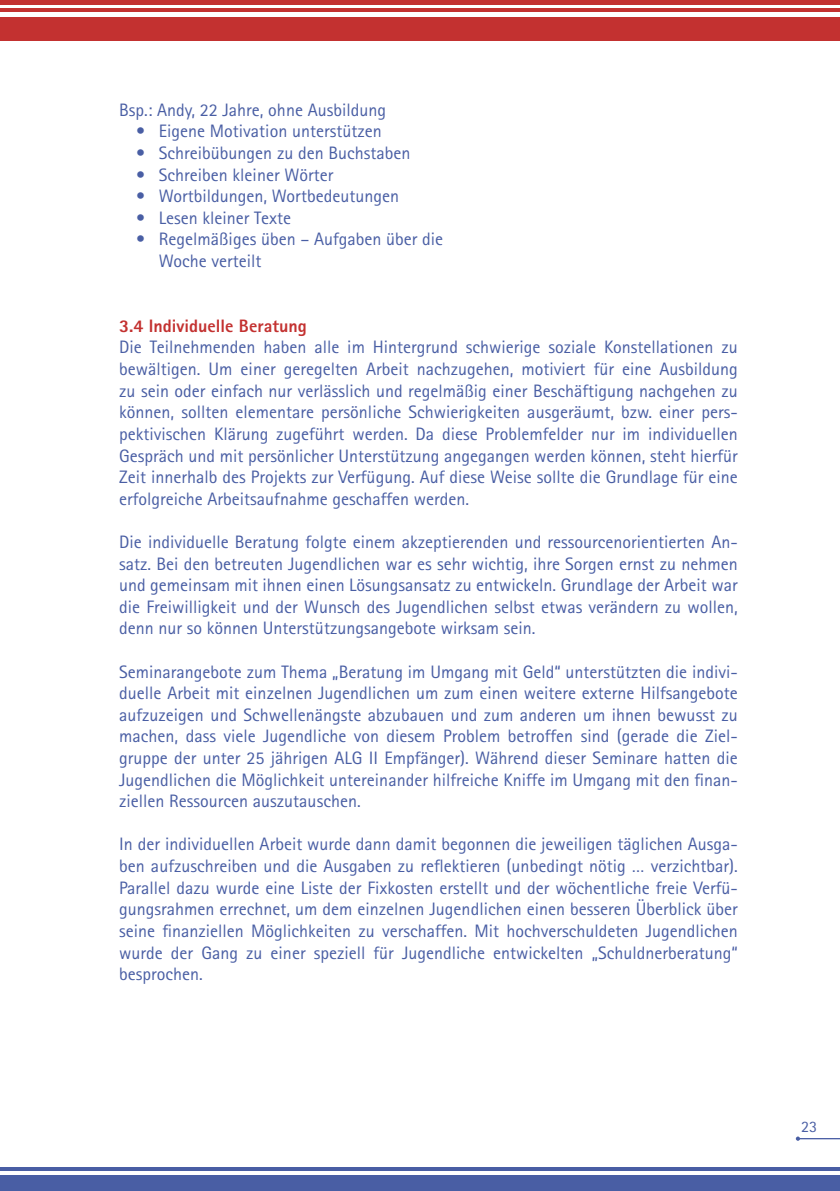
<style>
.page{position:relative;width:840px;height:1191px;background:#fff}
.page>*{position:absolute;margin:0;border:0;box-sizing:border-box;transform-origin:0 0}
.t1{font:18px/21.6px "Rotis Sans Serif";color:#495ea4;text-align:justify}
.t2{font:800 18px "Rotis Sans Serif";color:#c33130}
.t3{font:16px "Rotis Sans Serif";color:#495ea4}
</style>
<div class="page">
<div style="left:0;top:0;width:839px;height:5px;background:#c33130"></div>
<hr style="left:0;top:8px;width:839px;height:4px;background:#c33130">
<div style="left:0;top:17px;width:839px;height:24px;background:#c33130"></div>
<hr style="left:797px;top:1138px;width:42px;height:1px;background:#495ea4">
<hr style="left:0;top:1167px;width:839px;height:4px;background:#495ea4">
<div style="left:0;top:1175px;width:839px;height:16px;background:#495ea4"></div>
<p class="t1" style="left:119px;top:99px;width:268px">Bsp.: Andy, 22 Jahre, ohne Ausbildung</p>
<p class="t1" style="left:136px;top:120px;width:247px">• Eigene Motivation unterstützen</p>
<p class="t1" style="left:136px;top:142px;width:275px">• Schreibübungen zu den Buchstaben</p>
<p class="t1" style="left:136px;top:164px;width:198px">• Schreiben kleiner Wörter</p>
<p class="t1" style="left:136px;top:185px;width:264px">• Wortbildungen, Wortbedeutungen</p>
<p class="t1" style="left:136px;top:207px;width:156px">• Lesen kleiner Texte</p>
<p class="t1" style="left:159px;top:228px;width:285px;text-indent:-23px">• Regelmäßiges üben – Aufgaben über die<br>Woche verteilt</p>
<p class="t2" style="left:119px;top:314px;width:189px">3.4 Individuelle Beratung</p>
<p class="t1" style="left:119px;top:336px;width:619px">Die Teilnehmenden haben alle im Hintergrund schwierige soziale Konstellationen zu bewältigen. Um einer geregelten Arbeit nachzugehen, motiviert für eine Ausbildung zu sein oder einfach nur verlässlich und regelmäßig einer Beschäftigung nachgehen zu können, sollten elementare persönliche Schwierigkeiten ausgeräumt, bzw. einer pers&shy;pektivischen Klärung zugeführt werden. Da diese Problemfelder nur im individuellen Gespräch und mit persönlicher Unterstützung angegangen werden können, steht hierfür Zeit innerhalb des Projekts zur Verfügung. Auf diese Weise sollte die Grundlage für eine erfolgreiche Arbeitsaufnahme geschaffen werden.</p>
<p class="t1" style="left:119px;top:531px;width:619px">Die individuelle Beratung folgte einem akzeptierenden und ressourcenorientierten An&shy;satz. Bei den betreuten Jugendlichen war es sehr wichtig, ihre Sorgen ernst zu nehmen und gemeinsam mit ihnen einen Lösungsansatz zu entwickeln. Grundlage der Arbeit war die Freiwilligkeit und der Wunsch des Jugendlichen selbst etwas verändern zu wollen, denn nur so können Unterstützungsangebote wirksam sein.</p>
<p class="t1" style="left:119px;top:660px;width:619px">Seminarangebote zum Thema „Beratung im Umgang mit Geld“ unterstützten die indivi&shy;duelle Arbeit mit einzelnen Jugendlichen um zum einen weitere externe Hilfsangebote aufzuzeigen und Schwellenängste abzubauen und zum anderen um ihnen bewusst zu machen, dass viele Jugendliche von diesem Problem betroffen sind (gerade die Ziel&shy;gruppe der unter 25 jährigen ALG II Empfänger). Während dieser Seminare hatten die Jugendlichen die Möglichkeit untereinander hilfreiche Kniffe im Umgang mit den finan&shy;ziellen Ressourcen auszutauschen.</p>
<p class="t1" style="left:119px;top:833px;width:619px">In der individuellen Arbeit wurde dann damit begonnen die jeweiligen täglichen Ausga&shy;ben aufzuschreiben und die Ausgaben zu reflektieren (unbedingt nötig … verzichtbar).<br>Parallel dazu wurde eine Liste der Fixkosten erstellt und der wöchentliche freie Verfü&shy;gungsrahmen errechnet, um dem einzelnen Jugendlichen einen besseren Überblick über seine finanziellen Möglichkeiten zu verschaffen. Mit hochverschuldeten Jugendlichen wurde der Gang zu einer speziell für Jugendliche entwickelten „Schuldnerberatung“ besprochen.</p>
<p class="t3" style="left:800px;top:1116px;width:17px">23</p>
</div>
